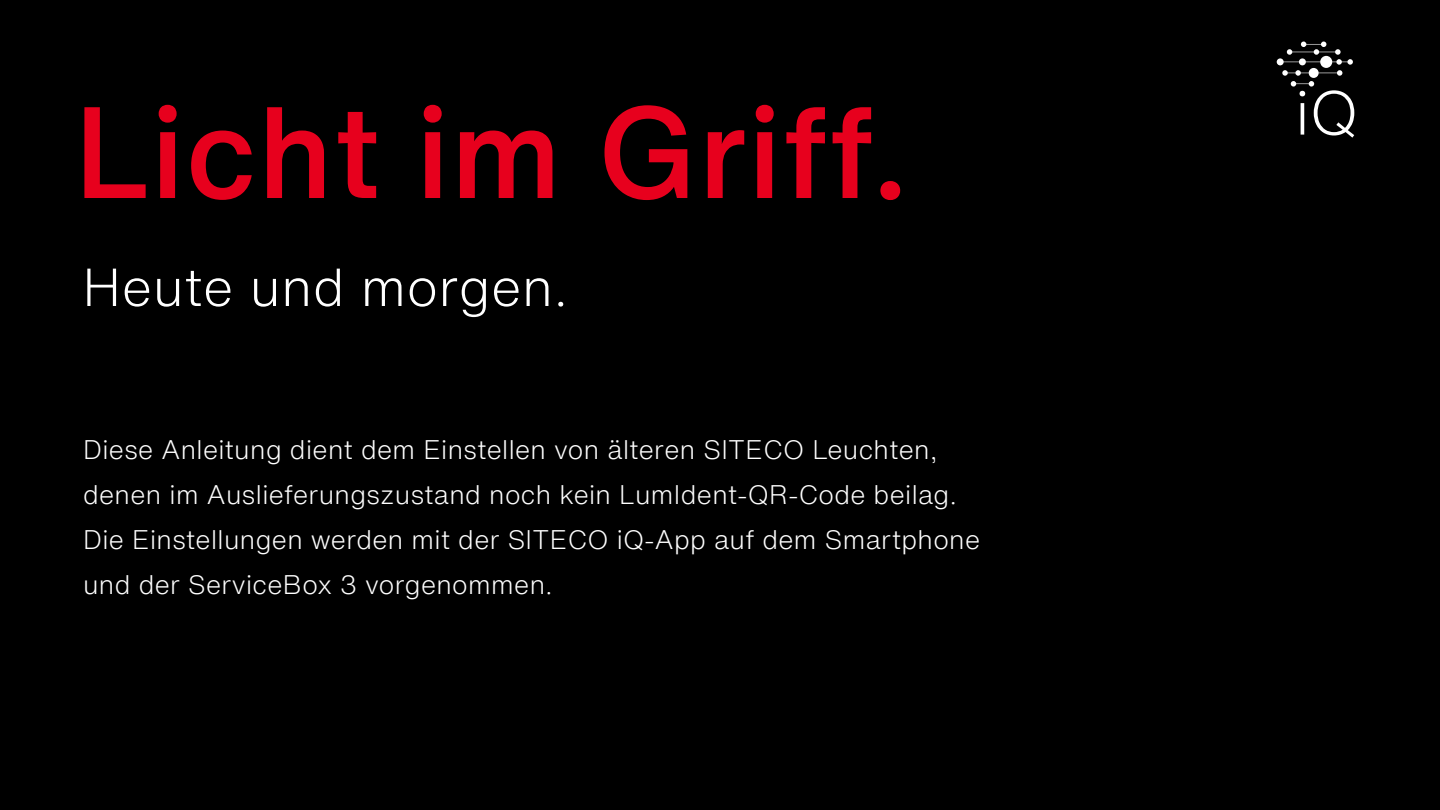
<style>
.page{position:relative;width:1440px;height:810px;background:#000}
.page>*{position:absolute;margin:0;border:0;box-sizing:border-box;transform-origin:0 0}
.t1{font:500 127.5px "Helvetica Now Text";letter-spacing:.015em;color:#e7001d}
.t2{font:300 52.5px "Helvetica Now Text";letter-spacing:.015em;color:#fff}
.t3{font:300 26.25px/45px "Helvetica Now Text";letter-spacing:.015em;color:#fff}
</style>
<div class="page">
<svg style="left:1277px;top:42px;width:77px;height:96px"></svg>
<h1 class="t1" style="left:75px;top:57px;width:836px">Licht im Griff.</h1>
<h2 class="t2" style="left:82px;top:248px;width:487px">Heute und morgen.</h2>
<p class="t3" style="left:83px;top:426px;width:899px">Diese Anleitung dient dem Einstellen von älteren SITECO Leuchten, denen im Auslieferungszustand noch kein LumIdent-QR-Code beilag.<br>Die Einstellungen werden mit der SITECO iQ-App auf dem Smartphone und der ServiceBox 3 vorgenommen.</p>
</div>
